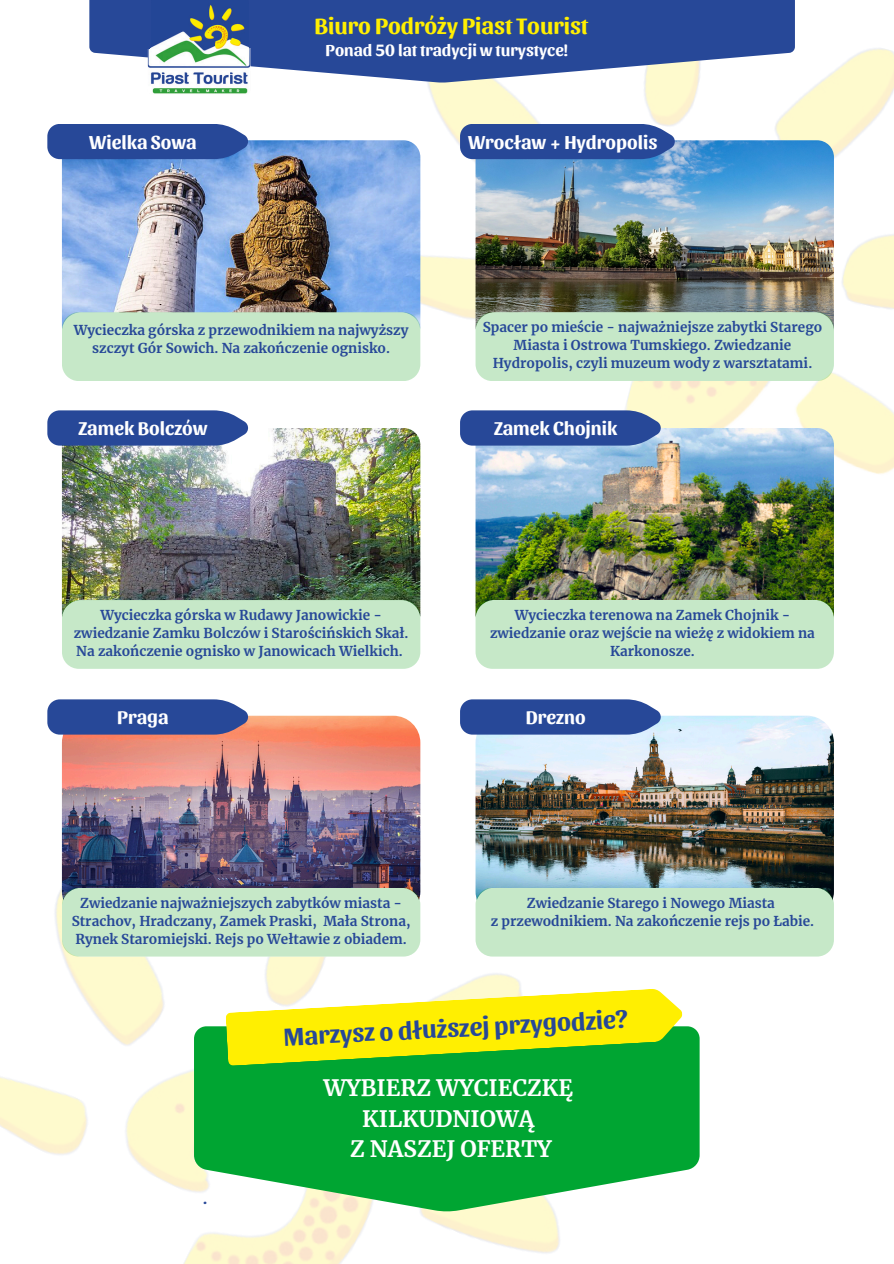
<style>
.page{position:relative;width:894px;height:1264px;background:#fff}
.page>*{position:absolute;margin:0;border:0;box-sizing:border-box;transform-origin:0 0}
.t1{font:700 25.8px "Sansita";color:#274898}
.t2{font:700 23.55px "Sansita";color:#ffef01}
.t3{font:700 22.35px/30.3px "Merriweather";color:#fff;text-align:center}
.t4{font:700 19.5px "Sansita";color:#fff}
.t5{font:700 16.95px "Sansita";color:#fff}
.t6{font:700 16.05px "Merriweather";color:#274898}
.t7{font:700 13.5px/18px "Merriweather";color:#274898;text-align:center}
</style>
<div class="page">
<img style="left:420px;top:0;width:473px;height:561px">
<img style="left:62px;top:140px;width:358px;height:140px">
<div style="left:47px;top:124px;width:201px;height:35px;background:#274898"></div>
<img style="left:0;top:714px;width:766px;height:549px">
<svg style="left:0;top:1152px;width:68px;height:111px"></svg>
<img style="left:475px;top:140px;width:358px;height:140px">
<div style="left:460px;top:124px;width:214px;height:35px;background:#274898"></div>
<svg style="left:89px;top:0;width:705px;height:83px;fill:#274898"></svg>
<img style="left:148px;top:0;width:102px;height:94px;border-radius:4px">
<div style="left:122px;top:0;width:29px;height:47px;background:#274898"></div>
<div style="left:249px;top:0;width:29px;height:47px;background:#274898"></div>
<div style="left:144px;top:39px;width:6px;height:9px;background:#274898"></div>
<img style="left:47px;top:280px;width:786px;height:389px">
<img style="left:62px;top:715px;width:358px;height:203px;border-radius:27px">
<svg style="left:47px;top:699px;width:201px;height:35px;background:#34519b"></svg>
<div style="left:62px;top:887px;width:358px;height:69px;background:#c6e8c8"></div>
<img style="left:475px;top:715px;width:358px;height:203px;border-radius:27px">
<svg style="left:460px;top:699px;width:200px;height:35px;background:#33529e"></svg>
<div style="left:475px;top:887px;width:358px;height:69px;background:#c6e8c8"></div>
<svg style="left:194px;top:1026px;width:505px;height:185px;background:#24b14d"></svg>
<svg style="left:225px;top:988px;width:457px;height:77px;background:#d4e532"></svg>
<p class="t2" style="left:314px;top:10px;width:275px">Biuro Podróży Piast Tourist</p>
<p class="t5" style="left:325px;top:39px;width:244px">Ponad 50 lat tradycji w turystyce!</p>
<h4 class="t4" style="left:89px;top:129px;width:109px">Wielka Sowa</h4>
<p class="t4" style="left:468px;top:129px;width:191px">Wrocław + Hydropolis</p>
<p class="t7" style="left:74px;top:321px;width:336px">Wycieczka górska z przewodnikiem na najwyższy szczyt Gór Sowich. Na zakończenie ognisko.</p>
<h3 class="t7" style="left:482px;top:318px;width:341px">Spacer po mieście - najważniejsze zabytki Starego<br>Miasta i Ostrowa Tumskiego. Zwiedzanie<br>Hydropolis, czyli muzeum wody z warsztatami.</h3>
<p class="t4" style="left:78px;top:415px;width:130px">Zamek Bolczów</p>
<h3 class="t4" style="left:494px;top:415px;width:125px">Zamek Chojnik</h3>
<p class="t7" style="left:74px;top:606px;width:336px">Wycieczka górska w Rudawy Janowickie - zwiedzanie Zamku Bolczów i Starościńskich Skał.<br>Na zakończenie ognisko w Janowicach Wielkich.</p>
<h3 class="t7" style="left:490px;top:606px;width:326px">Wycieczka terenowa na Zamek Chojnik - zwiedzanie oraz wejście na wieżę z widokiem na<br>Karkonosze.</h3>
<p class="t4" style="left:117px;top:704px;width:53px">Praga</p>
<p class="t4" style="left:525px;top:704px;width:61px">Drezno</p>
<p class="t7" style="left:72px;top:893px;width:340px">Zwiedzanie najważniejszych zabytków miasta -<br>Strachov, Hradczany, Zamek Praski, Mała Strona,<br>Rynek Staromiejski. Rejs po Wełtawie z obiadem.</p>
<p class="t7" style="left:526px;top:893px;width:249px">Zwiedzanie Starego i Nowego Miasta</p>
<h3 class="t7" style="left:490px;top:911px;width:325px">z przewodnikiem. Na zakończenie rejs po Łabie.</h3>
<p class="t1" style="left:283px;top:1019px;width:346px;rotate:-3deg">Marzysz o dłuższej przygodzie?</p>
<h1 class="t6" style="left:203px;top:1188px;width:6px">.</h1>
<h2 class="t3" style="left:323px;top:1073px;width:251px">WYBIERZ WYCIECZKĘ<br>KILKUDNIOWĄ<br>Z NASZEJ OFERTY</h2>
</div>
